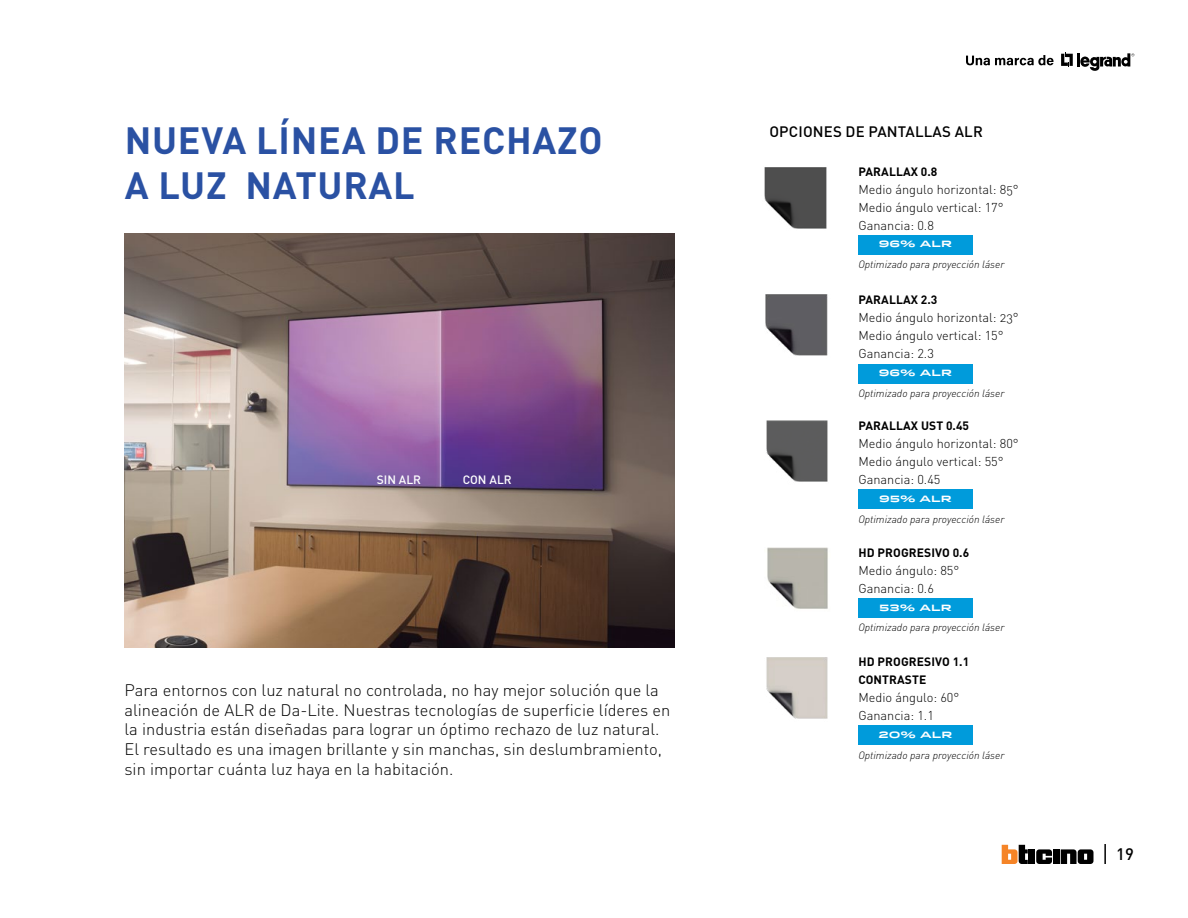
<style>
.page{position:relative;width:1188px;height:918px;background:#fff}
.page>*{position:absolute;margin:0;border:0;box-sizing:border-box;transform-origin:0 0}
.t1{font:700 37.5px/45px "DIN Pro";letter-spacing:.02em;color:#2a51a3}
.t2{font:300 16.5px/19.8px "DIN Pro";color:#000}
.t3{font:500 16.5px "DIN Pro";color:#000}
.t4{font:500 15px "DIN Pro";letter-spacing:.01em;color:#000}
.t5{font:300 12.75px/18px "DIN Pro";color:#000}
.t6{font:700 12px/18px "DIN Pro";letter-spacing:.01em;color:#000}
.t7{font:500 12px "DIN Pro";color:#fff}
.t8{font:italic 300 10.5px "DIN Pro";color:#000}
.t9{font:700 9px "Idlewild";color:#fff}
</style>
<div class="page">
<svg style="left:1061px;top:53px;width:12px;height:14px"></svg>
<hr style="left:1077px;top:53px;width:3px;height:14px;background:#000">
<svg style="left:1080px;top:53px;width:54px;height:18px"></svg>
<svg style="left:966px;top:55px;width:88px;height:10px"></svg>
<img style="left:125px;top:234px;width:550px;height:414px">
<hr style="left:1104px;top:844px;width:2px;height:20px;background:#000">
<svg style="left:1036px;top:849px;width:16px;height:15px"></svg>
<div style="left:1053px;top:849px;width:7px;height:15px;background:#000"></div>
<div style="left:1029px;top:849px;width:6px;height:15px;background:#000"></div>
<svg style="left:1002px;top:845px;width:26px;height:19px"></svg>
<svg style="left:1061px;top:849px;width:33px;height:15px"></svg>
<div style="left:858px;top:599px;width:115px;height:19px;background:#009bdb"></div>
<div style="left:858px;top:726px;width:115px;height:19px;background:#009bdb"></div>
<div style="left:858px;top:235px;width:115px;height:19px;background:#009bdb"></div>
<div style="left:858px;top:490px;width:115px;height:19px;background:#009bdb"></div>
<div style="left:858px;top:364px;width:115px;height:19px;background:#009bdb"></div>
<img style="left:767px;top:548px;width:61px;height:61px">
<img style="left:766px;top:657px;width:62px;height:62px">
<img style="left:764px;top:167px;width:63px;height:62px">
<img style="left:766px;top:421px;width:62px;height:61px">
<img style="left:765px;top:295px;width:63px;height:61px">
<h1 class="t1" style="left:125px;top:116px;width:479px">NUEVA LÍNEA DE RECHAZO<br>A LUZ NATURAL</h1>
<p class="t7" style="left:377px;top:472px;width:46px">SIN ALR</p>
<p class="t7" style="left:463px;top:472px;width:51px">CON ALR</p>
<p class="t2" style="left:125px;top:679px;width:547px">Para entornos con luz natural no controlada, no hay mejor solución que la alineación de ALR de Da-Lite. Nuestras tecnologías de superficie líderes en la industria están diseñadas para lograr un óptimo rechazo de luz natural.<br>El resultado es una imagen brillante y sin manchas, sin deslumbramiento, sin importar cuánta luz haya en la habitación.</p>
<p class="t4" style="left:769px;top:121px;width:215px">OPCIONES DE PANTALLAS ALR</p>
<p class="t6" style="left:859px;top:162px;width:80px">PARALLAX 0.8</p>
<p class="t5" style="left:858px;top:179px;width:162px">Medio ángulo horizontal: 85°<br>Medio ángulo vertical: 17°<br>Ganancia: 0.8</p>
<p class="t9" style="left:879px;top:237px;width:75px">96% ALR</p>
<p class="t8" style="left:858px;top:258px;width:148px">Optimizado para proyección láser</p>
<p class="t6" style="left:859px;top:291px;width:80px">PARALLAX 2.3</p>
<p class="t5" style="left:858px;top:308px;width:162px">Medio ángulo horizontal: 23°<br>Medio ángulo vertical: 15°<br>Ganancia: 2.3</p>
<p class="t9" style="left:879px;top:366px;width:75px">96% ALR</p>
<p class="t8" style="left:858px;top:386px;width:148px">Optimizado para proyección láser</p>
<p class="t6" style="left:859px;top:416px;width:112px">PARALLAX UST 0.45</p>
<p class="t5" style="left:858px;top:434px;width:162px">Medio ángulo horizontal: 80°<br>Medio ángulo vertical: 55°<br>Ganancia: 0.45</p>
<p class="t9" style="left:879px;top:492px;width:74px">95% ALR</p>
<p class="t8" style="left:858px;top:512px;width:148px">Optimizado para proyección láser</p>
<p class="t6" style="left:859px;top:543px;width:112px">HD PROGRESIVO 0.6</p>
<p class="t5" style="left:858px;top:561px;width:102px">Medio ángulo: 85°<br>Ganancia: 0.6</p>
<p class="t9" style="left:879px;top:601px;width:74px">53% ALR</p>
<p class="t8" style="left:858px;top:621px;width:148px">Optimizado para proyección láser</p>
<p class="t6" style="left:859px;top:653px;width:112px">HD PROGRESIVO 1.1<br>CONTRASTE</p>
<p class="t5" style="left:858px;top:688px;width:102px">Medio ángulo: 60°<br>Ganancia: 1.1</p>
<p class="t9" style="left:879px;top:728px;width:75px">20% ALR</p>
<p class="t8" style="left:858px;top:748px;width:148px">Optimizado para proyección láser</p>
<p class="t3" style="left:1116px;top:843px;width:19px">19</p>
</div>
